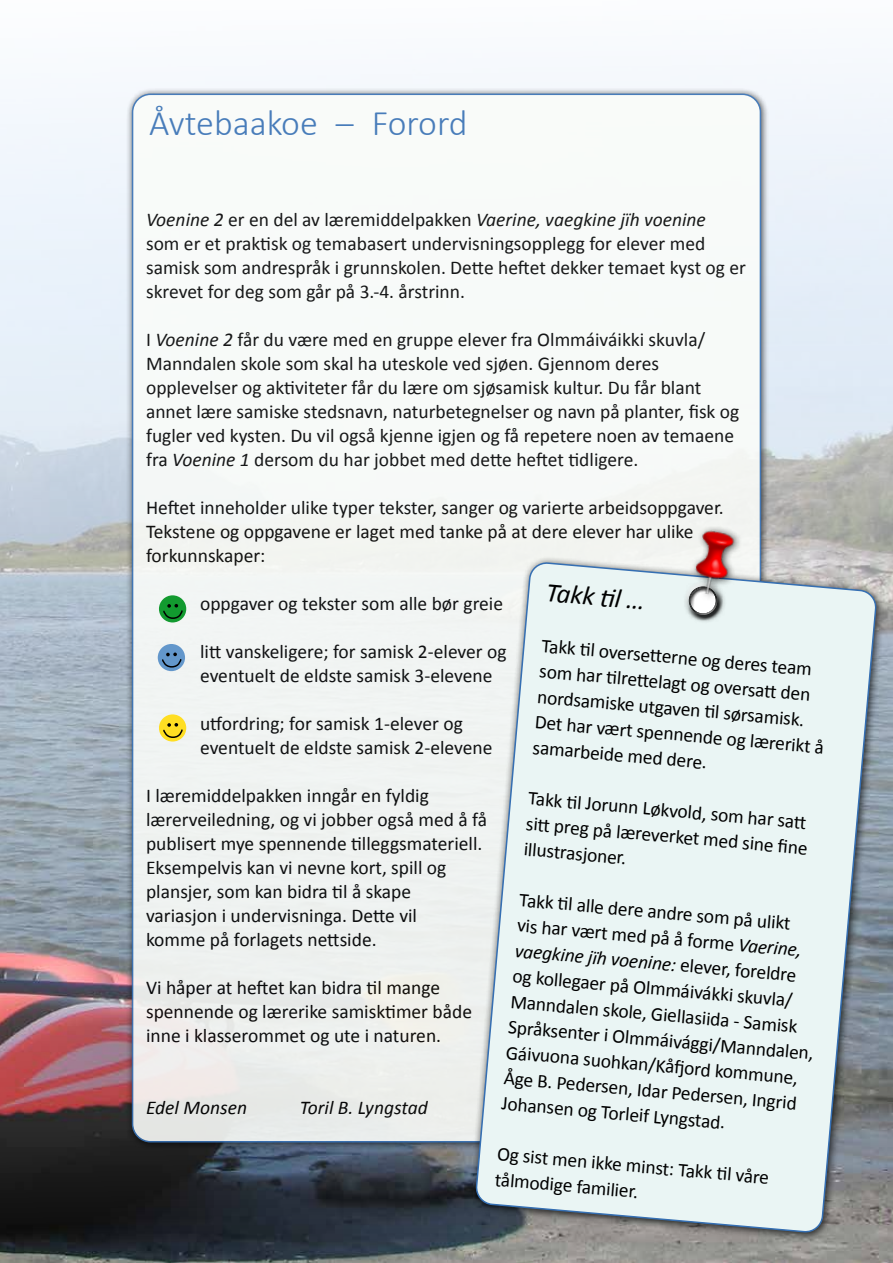
<style>
.page{position:relative;width:893px;height:1263px;background:#fff}
.page>*{position:absolute;margin:0;border:0;box-sizing:border-box;transform-origin:0 0}
.t1{font:300 36px "Calibri";color:#356fb3}
.t2{font:italic 27px "Calibri";color:#000}
.t3{font:19.5px/24px "Calibri";color:#000}
.t4{font:italic 19.5px "Calibri";color:#000}
.s1{font-style:italic}
</style>
<div class="page">
<img style="left:0;top:73px;width:893px;height:1190px">
<div style="left:126px;top:88px;width:643px;height:1063px;background:#000;opacity:.75"></div>
<div style="left:133px;top:94px;width:627px;height:1048px;background:#fafcf9;border-radius:18px"></div>
<div style="left:159px;top:714px;width:27px;height:27px;background:#ffde22;border-radius:50%"></div>
<svg style="left:162px;top:723px;width:21px;height:16px"></svg>
<div style="left:158px;top:644px;width:27px;height:27px;background:#6397cb;border-radius:50%"></div>
<svg style="left:161px;top:652px;width:21px;height:16px"></svg>
<div style="left:159px;top:595px;width:27px;height:27px;background:#129a2f;border-radius:50%"></div>
<svg style="left:162px;top:604px;width:21px;height:16px"></svg>
<div style="left:469px;top:556px;width:416px;height:685px;background:#000;opacity:.75"></div>
<svg style="left:474px;top:561px;width:404px;height:673px"></svg>
<div style="left:683px;top:580px;width:44px;height:44px;background:#eaf5f4"></div>
<div style="left:686px;top:591px;width:37px;height:30px;background:#fff;opacity:.75"></div>
<div style="left:683px;top:581px;width:37px;height:30px;background:#000;opacity:.75"></div>
<div style="left:690px;top:525px;width:53px;height:78px;background:#000;opacity:.75"></div>
<img style="left:680px;top:525px;width:70px;height:75px">
<h1 class="t1" style="left:149px;top:101px;width:320px">Åvtebaakoe – Forord</h1>
<p class="t3" style="left:146px;top:208px;width:601px"><span class="s1">Voenine 2</span> er en del av læremiddelpakken <span class="s1">Vaerine, vaegkine jïh voenine<br></span>som er et praktisk og temabasert undervisningsopplegg for elever med samisk som andrespråk i grunnskolen. Dette heftet dekker temaet kyst og er skrevet for deg som går på 3.-4. årstrinn.</p>
<p class="t3" style="left:146px;top:328px;width:595px">I <span class="s1">Voenine 2</span> får du være med en gruppe elever fra Olmmáiváikki skuvla/ Manndalen skole som skal ha uteskole ved sjøen. Gjennom deres opplevelser og aktiviteter får du lære om sjøsamisk kultur. Du får blant annet lære samiske stedsnavn, naturbetegnelser og navn på planter, fisk og fugler ved kysten. Du vil også kjenne igjen og få repetere noen av temaene fra <span class="s1">Voenine 1</span> dersom du har jobbet med dette heftet tidligere.</p>
<p class="t3" style="left:146px;top:496px;width:579px">Heftet inneholder ulike typer tekster, sanger og varierte arbeidsoppgaver.<br>Tekstene og oppgavene er laget med tanke på at dere elever har ulike forkunnskaper:</p>
<p class="t3" style="left:200px;top:592px;width:305px">oppgaver og tekster som alle bør greie</p>
<p class="t3" style="left:200px;top:640px;width:308px">litt vanskeligere; for samisk 2-elever og eventuelt de eldste samisk 3-elevene</p>
<p class="t3" style="left:200px;top:712px;width:294px">utfordring; for samisk 1-elever og eventuelt de eldste samisk 2-elevene</p>
<p class="t3" style="left:146px;top:784px;width:342px">I læremiddelpakken inngår en fyldig lærerveiledning, og vi jobber også med å få publisert mye spennende tilleggsmateriell.<br>Eksempelvis kan vi nevne kort, spill og plansjer, som kan bidra til å skape variasjon i undervisninga. Dette vil<br>komme på forlagets nettside.</p>
<p class="t3" style="left:146px;top:976px;width:327px">Vi håper at heftet kan bidra til mange spennende og lærerike samisktimer både inne i klasserommet og ute i naturen.</p>
<h2 class="t2" style="left:548px;top:574px;width:101px;rotate:5deg">Takk ti l …</h2>
<p class="t3" style="left:543px;top:633px;width:292px;line-height:25.5px;rotate:5deg">Takk ti l oversett erne og deres team som har ti lrett elagt og oversatt den nordsamiske utgaven ti l sørsamisk.<br>Det har vært spennende og lærerikt å samarbeide med dere.</p>
<p class="t3" style="left:529px;top:785px;width:284px;line-height:25.5px;rotate:5deg">Takk ti l Jorunn Løkvold, som har satt sitt preg på læreverket med sine fi ne illustrasjoner.</p>
<p class="t3" style="left:521px;top:887px;width:308px;line-height:25.5px;rotate:5deg">Takk ti l alle dere andre som på ulikt<br>vis har vært med på å forme <span class="s1">Vaerine, vaegkine jïh voenine:</span> elever, foreldre og kollegaer på Olmmáivákki skuvla/ Manndalen skole, Giellasiida - Samisk Språksenter i Olmmáivággi/Manndalen, Gáivuona suohkan/Kåfj ord kommune, Åge B. Pedersen, Idar Pedersen, Ingrid Johansen og Torleif Lyngstad.</p>
<p class="t3" style="left:498px;top:1141px;width:274px;line-height:25.5px;rotate:5deg">Og sist men ikke minst: Takk ti l våre tålmodige familier.</p>
<p class="t4" style="left:146px;top:1094px;width:103px">Edel Monsen</p>
<p class="t4" style="left:300px;top:1094px;width:129px">Toril B. Lyngstad</p>
</div>
